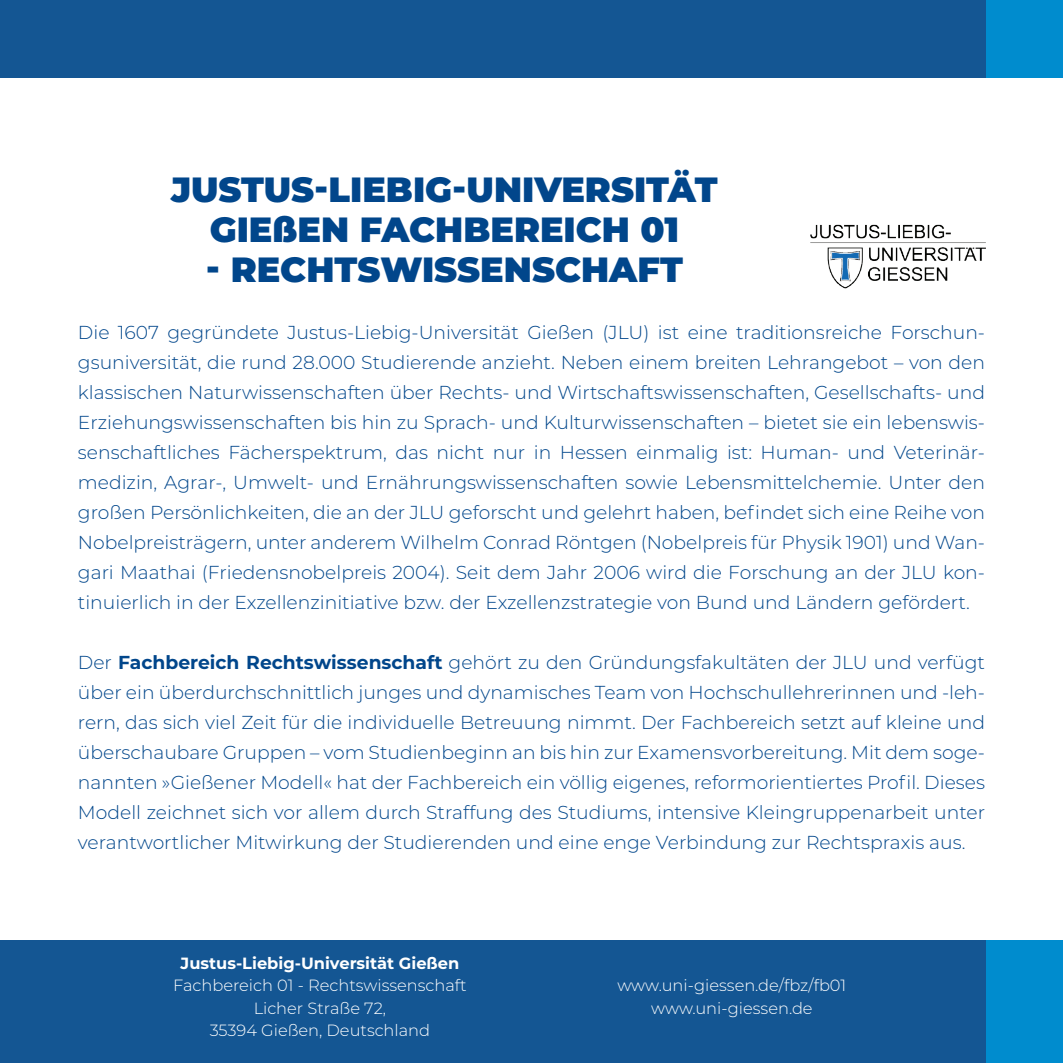
<style>
.page{position:relative;width:1063px;height:1063px;background:#fff}
.page>*{position:absolute;margin:0;border:0;box-sizing:border-box;transform-origin:0 0}
.t1{font:900 35px/40px "Montserrat";color:#01468b;text-align:center}
.t2{font:300 18.75px/30px "Montserrat";color:#01468b;text-align:justify}
.t3{font:300 16.25px/22.5px "Montserrat";color:#fff;text-align:center}
.t4{font:700 16.25px "Montserrat";color:#fff}
.s1{font-weight:700}
</style>
<div class="page">
<img style="left:811px;top:224px;width:174px;height:65px">
<div style="left:985px;top:0;width:78px;height:78px;background:#008cce"></div>
<div style="left:0;top:0;width:985px;height:78px;background:#145693"></div>
<div style="left:985px;top:941px;width:78px;height:122px;background:#008cce"></div>
<div style="left:0;top:941px;width:985px;height:122px;background:#145693"></div>
<h1 class="t1" style="left:171px;top:168px;width:548px">JUSTUS-LIEBIG-UNIVERSITÄT<br>GIESEN FACHBEREICH 01</h1>
<h1 class="t1" style="left:206px;top:247px;width:479px">- RECHTSWISSENSCHAFT</h1>
<p class="t2" style="left:78px;top:317px;width:909px">Die 1607 gegründete Justus-Liebig-Universität Gießen (JLU) ist eine traditionsreiche Forschun&shy;gsuniversität, die rund 28.000 Studierende anzieht. Neben einem breiten Lehrangebot – von den klassischen Naturwissenschaften über Rechts- und Wirtschaftswissenschaften, Gesellschafts- und Erziehungswissenschaften bis hin zu Sprach- und Kulturwissenschaften – bietet sie ein lebenswis&shy;senschaftliches Fächerspektrum, das nicht nur in Hessen einmalig ist: Human- und Veterinär&shy;medizin, Agrar-, Umwelt- und Ernährungswissenschaften sowie Lebensmittelchemie. Unter den großen Persönlichkeiten, die an der JLU geforscht und gelehrt haben, befindet sich eine Reihe von Nobelpreisträgern, unter anderem Wilhelm Conrad Röntgen (Nobelpreis für Physik 1901) und Wan&shy;gari Maathai (Friedensnobelpreis 2004). Seit dem Jahr 2006 wird die Forschung an der JLU kon&shy;tinuierlich in der Exzellenzinitiative bzw. der Exzellenzstrategie von Bund und Ländern gefördert.</p>
<p class="t2" style="left:78px;top:647px;width:909px">Der <span class="s1">Fachbereich Rechtswissenschaft</span> gehört zu den Gründungsfakultäten der JLU und verfügt über ein überdurchschnittlich junges und dynamisches Team von Hochschullehrerinnen und -leh&shy;rern, das sich viel Zeit für die individuelle Betreuung nimmt. Der Fachbereich setzt auf kleine und überschaubare Gruppen – vom Studienbeginn an bis hin zur Examensvorbereitung. Mit dem soge&shy;nannten »Gießener Modell« hat der Fachbereich ein völlig eigenes, reformorientiertes Profil. Dieses Modell zeichnet sich vor allem durch Straffung des Studiums, intensive Kleingruppenarbeit unter verantwortlicher Mitwirkung der Studierenden und eine enge Verbindung zur Rechtspraxis aus.</p>
<p class="t4" style="left:181px;top:951px;width:280px">Justus-Liebig-Universität Gießen</p>
<p class="t3" style="left:173px;top:974px;width:295px">Fachbereich 01 - Rechtswissenschaft<br>Licher Straße 72,<br>35394 Gießen, Deutschland</p>
<p class="t3" style="left:617px;top:974px;width:231px">www.uni-giessen.de/fbz/fb01 www.uni-giessen.de</p>
</div>
